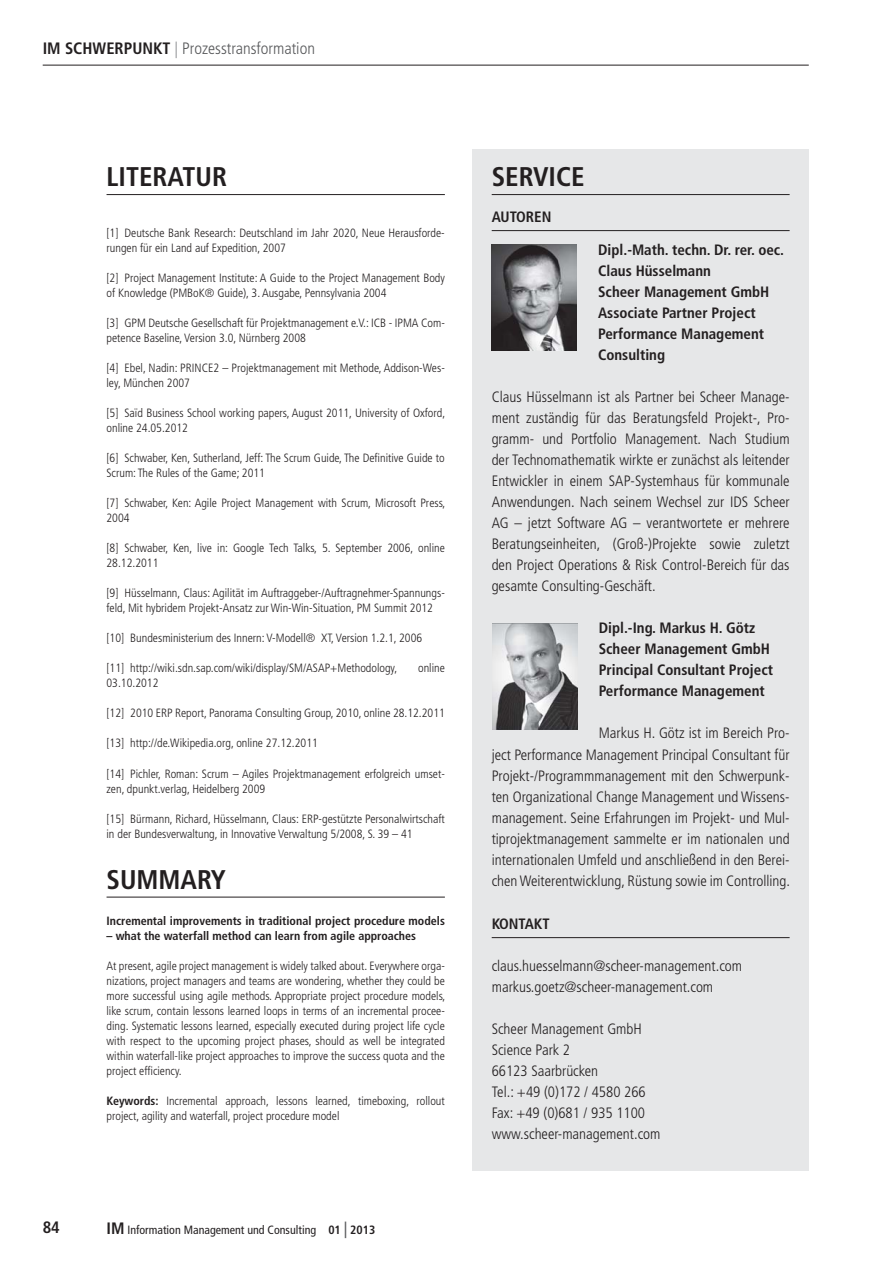
<style>
.page{position:relative;width:893px;height:1263px;background:#fff}
.page>*{position:absolute;margin:0;border:0;box-sizing:border-box;transform-origin:0 0}
.t1{font:700 condensed 27px "Frutiger";color:#231f20}
.t2{font:300 condensed 16.5px "Frutiger";color:#58595b}
.t3{font:700 condensed 16.5px "Frutiger";color:#231f20}
.t4{font:300 condensed 15px/21px "Frutiger";color:#231f20;text-align:justify}
.t5{font:700 condensed 15px/21px "Frutiger";color:#231f20}
.t6{font:300 condensed 12px/15px "Frutiger";color:#231f20}
.t7{font:700 condensed 12px "Frutiger";color:#231f20}
.t8{font:condensed 12px "Frutiger";color:#231f20}
.s1{font-weight:700;color:#231f20}
.s2{color:#808285}
.s3{font-weight:700}
.s4{font-weight:700;font-size:16.5px}
.s5{font-size:16.5px;color:#58595b}
</style>
<div class="page">
<hr style="left:43px;top:65px;width:766px;height:1px;background:#231f20">
<div style="left:472px;top:150px;width:337px;height:1021px;background:#e6e7e8"></div>
<hr style="left:492px;top:194px;width:297px;height:1px;background:#231f20">
<hr style="left:492px;top:230px;width:297px;height:1px;background:#231f20">
<hr style="left:492px;top:937px;width:297px;height:1px;background:#231f20">
<img style="left:492px;top:245px;width:85px;height:106px">
<img style="left:492px;top:623px;width:85px;height:106px">
<hr style="left:107px;top:194px;width:338px;height:1px;background:#231f20">
<hr style="left:107px;top:897px;width:338px;height:1px;background:#231f20">
<h2 class="t2" style="left:43px;top:41px;width:274px"><span class="s1">IM SCHWERPUNKT</span> <span class="s2">|</span> Prozesstransformation</h2>
<h1 class="t1" style="left:107px;top:166px;width:122px">LITERATUR</h1>
<p class="t6" style="left:107px;top:226px;width:340px">[1] Deutsche Bank Research: Deutschland im Jahr 2020, Neue Herausforde&shy;rungen für ein Land auf Expedition, 2007</p>
<p class="t6" style="left:107px;top:271px;width:340px">[2] Project Management Institute: A Guide to the Project Management Body of Knowledge (PMBoK® Guide), 3. Ausgabe, Pennsylvania 2004</p>
<p class="t6" style="left:107px;top:316px;width:340px">[3] GPM Deutsche Gesellschaft für Projektmanagement e.V.: ICB - IPMA Com&shy;petence Baseline, Version 3.0, Nürnberg 2008</p>
<p class="t6" style="left:107px;top:362px;width:340px">[4] Ebel, Nadin: PRINCE2 – Projektmanagement mit Methode, Addison-Wes&shy;ley, München 2007</p>
<p class="t6" style="left:107px;top:407px;width:340px">[5] Saïd Business School working papers, August 2011, University of Oxford, online 24.05.2012</p>
<p class="t6" style="left:107px;top:452px;width:340px">[6] Schwaber, Ken, Sutherland, Jeff: The Scrum Guide, The Definitive Guide to<br>Scrum: The Rules of the Game; 2011</p>
<p class="t6" style="left:107px;top:497px;width:340px">[7] Schwaber, Ken: Agile Project Management with Scrum, Microsoft Press,<br>2004</p>
<p class="t6" style="left:107px;top:542px;width:340px">[8] Schwaber, Ken, live in: Google Tech Talks, 5. September 2006, online<br>28.12.2011</p>
<p class="t6" style="left:107px;top:587px;width:340px">[9] Hüsselmann, Claus: Agilität im Auftraggeber-/Auftragnehmer-Spannungs&shy;feld, Mit hybridem Projekt-Ansatz zur Win-Win-Situation, PM Summit 2012</p>
<p class="t6" style="left:107px;top:632px;width:317px">[10] Bundesministerium des Innern: V-Modell® XT, Version 1.2.1, 2006</p>
<p class="t6" style="left:107px;top:662px;width:292px">[11] http://wiki.sdn.sap.com/wiki/display/SM/ASAP+Methodology,</p>
<p class="t6" style="left:418px;top:662px;width:28px">online</p>
<p class="t6" style="left:107px;top:677px;width:53px">03.10.2012</p>
<p class="t6" style="left:107px;top:707px;width:340px">[12] 2010 ERP Report, Panorama Consulting Group, 2010, online 28.12.2011</p>
<p class="t6" style="left:107px;top:737px;width:213px">[13] http://de.Wikipedia.org, online 27.12.2011</p>
<p class="t6" style="left:107px;top:767px;width:340px">[14] Pichler, Roman: Scrum – Agiles Projektmanagement erfolgreich umset&shy;zen, dpunkt.verlag, Heidelberg 2009</p>
<p class="t6" style="left:107px;top:812px;width:340px">[15] Bürmann, Richard, Hüsselmann, Claus: ERP-gestützte Personalwirtschaft in der Bundesverwaltung, in Innovative Verwaltung 5/2008, S. 39 – 41</p>
<h1 class="t1" style="left:107px;top:868px;width:121px">SUMMARY</h1>
<p class="t7" style="left:107px;top:916px;width:340px">Incremental improvements in traditional project procedure models</p>
<p class="t7" style="left:107px;top:931px;width:311px">– what the waterfall method can learn from agile approaches</p>
<p class="t6" style="left:107px;top:959px;width:340px;text-align:justify">At present, agile project management is widely talked about. Everywhere orga&shy;nizations, project managers and teams are wondering, whether they could be more successful using agile methods. Appropriate project procedure models, like scrum, contain lessons learned loops in terms of an incremental procee&shy;ding. Systematic lessons learned, especially executed during project life cycle with respect to the upcoming project phases, should as well be integrated within waterfall-like project approaches to improve the success quota and the project efficiency.</p>
<p class="t6" style="left:107px;top:1094px;width:340px"><span class="s3">Keywords:</span> Incremental approach, lessons learned, timeboxing, rollout project, agility and waterfall, project procedure model</p>
<h2 class="t3" style="left:43px;top:1220px;width:19px">84</h2>
<p class="t8" style="left:107px;top:1225px;width:270px"><span class="s4">IM</span> Information Management und Consulting <span class="s3">01</span> <span class="s5">|</span> <span class="s3">2013</span></p>
<h1 class="t1" style="left:492px;top:166px;width:94px">SERVICE</h1>
<p class="t5" style="left:492px;top:208px;width:61px">AUTOREN</p>
<p class="t5" style="left:598px;top:241px;width:187px">Dipl.-Math. techn. Dr. rer. oec.<br>Claus Hüsselmann<br>Scheer Management GmbH<br>Associate Partner Project<br>Performance Management<br>Consulting</p>
<p class="t4" style="left:492px;top:388px;width:299px">Claus Hüsselmann ist als Partner bei Scheer Manage&shy;ment zuständig für das Beratungsfeld Projekt-, Pro&shy;gramm- und Portfolio Management. Nach Studium der Technomathematik wirkte er zunächst als leitender Entwickler in einem SAP-Systemhaus für kommunale Anwendungen. Nach seinem Wechsel zur IDS Scheer AG – jetzt Software AG – verantwortete er mehrere Beratungseinheiten, (Groß-)Projekte sowie zuletzt den Project Operations &amp; Risk Control-Bereich für das gesamte Consulting-Geschäft.</p>
<p class="t5" style="left:599px;top:619px;width:176px">Dipl.-Ing. Markus H. Götz<br>Scheer Management GmbH<br>Principal Consultant Project<br>Performance Management</p>
<p class="t4" style="left:492px;top:724px;width:300px;text-indent:107px">Markus H. Götz ist im Bereich Pro&shy;ject Performance Management Principal Consultant für Projekt-/Programmmanagement mit den Schwerpunk&shy;ten Organizational Change Management und Wissens&shy;management. Seine Erfahrungen im Projekt- und Mul&shy;tiprojektmanagement sammelte er im nationalen und internationalen Umfeld und anschließend in den Berei&shy;chen Weiterentwicklung, Rüstung sowie im Controlling.</p>
<p class="t5" style="left:492px;top:915px;width:60px">KONTAKT</p>
<p class="t4" style="left:492px;top:957px;width:252px">claus.huesselmann@scheer-management.com markus.goetz@scheer-management.com</p>
<p class="t4" style="left:492px;top:1020px;width:170px;text-align:left">Scheer Management GmbH<br>Science Park 2<br>66123 Saarbrücken<br>Tel.: +49 (0)172 / 4580 266<br>Fax: +49 (0)681 / 935 1100 www.scheer-management.com</p>
</div>
